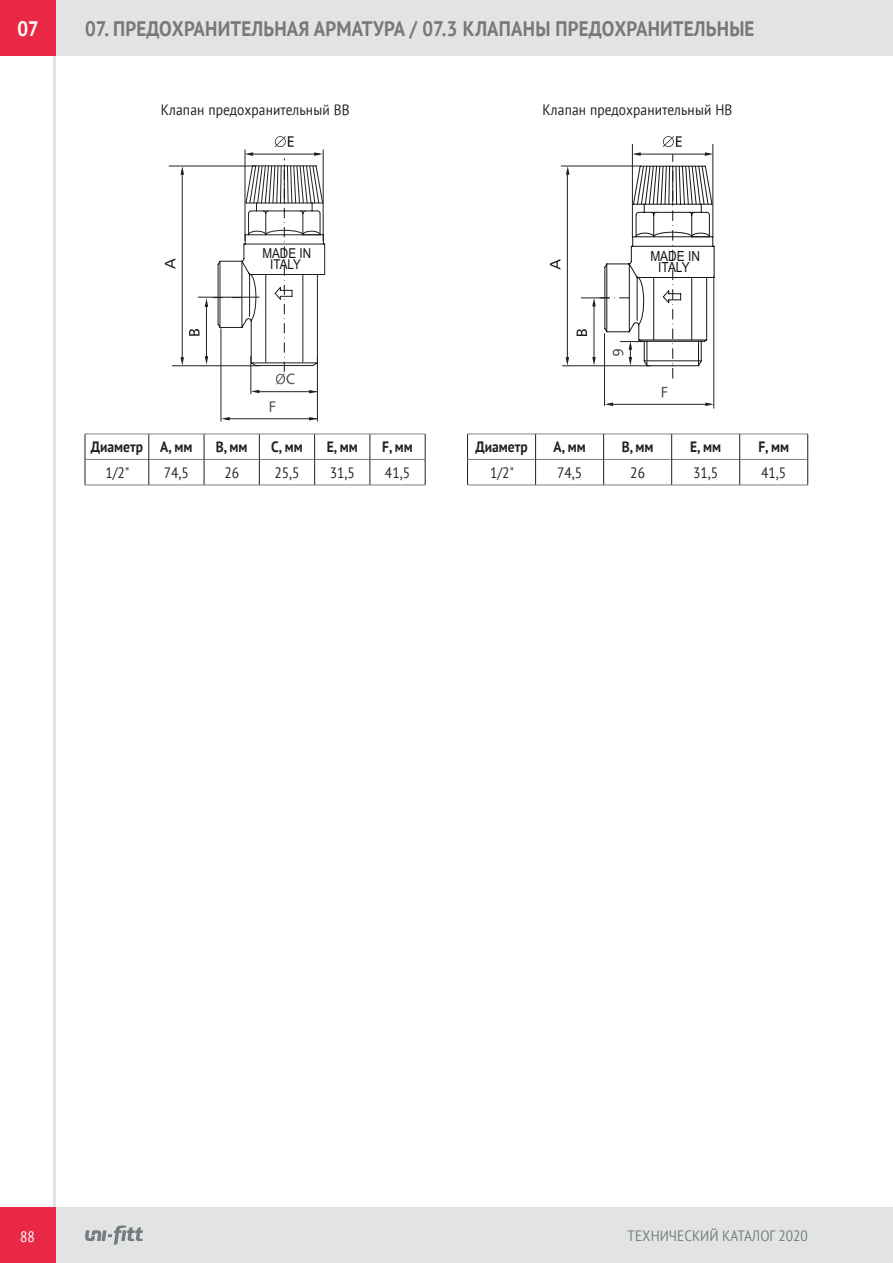
<style>
.page{position:relative;width:893px;height:1263px;background:#fff}
.page>*{position:absolute;margin:0;border:0;box-sizing:border-box;transform-origin:0 0}
.t1{font:700 21px "PT Sans";letter-spacing:.01em;color:#787878;scale:.9 1}
.t2{font:700 21px "PT Sans";color:#fff;scale:.9 1}
.t3{font:15px "PT Sans";letter-spacing:.01em;color:#231f20;scale:.9 1}
.t4{font:700 15px "PT Sans";color:#231f20;scale:.9 1}
.t5{font:15px "PT Sans";color:#767b7f;scale:.9 1}
.t6{font:15px "PT Sans";color:#fff;scale:.9 1}
.t7{font:13.95px/11.4px "Arial";color:#181518;text-align:center;scale:.86 1}
.t8{font:13.65px/11.1px "Arial";color:#181518;text-align:center;scale:.86 1}
</style>
<div class="page">
<div style="left:54px;top:1207px;width:839px;height:56px;background:#e2e4e4"></div>
<hr style="left:53px;top:0;width:2px;height:1263px;background:#e2e4e4">
<div style="left:53px;top:0;width:840px;height:55px;background:#e2e4e4"></div>
<div style="left:0;top:0;width:55px;height:55px;background:#e82844"></div>
<div style="left:0;top:1208px;width:55px;height:55px;background:#e82844"></div>
<svg style="left:85px;top:1225px;width:58px;height:20px"></svg>
<hr style="left:85px;top:459px;width:64px;height:1px;background:#808285">
<hr style="left:149px;top:459px;width:55px;height:1px;background:#808285">
<hr style="left:204px;top:459px;width:55px;height:1px;background:#808285">
<hr style="left:260px;top:459px;width:54px;height:1px;background:#808285">
<hr style="left:315px;top:459px;width:55px;height:1px;background:#808285">
<hr style="left:370px;top:459px;width:55px;height:1px;background:#808285">
<hr style="left:85px;top:485px;width:64px;height:1px;background:#808285">
<hr style="left:149px;top:485px;width:55px;height:1px;background:#808285">
<hr style="left:204px;top:485px;width:55px;height:1px;background:#808285">
<hr style="left:259px;top:485px;width:56px;height:1px;background:#808285">
<hr style="left:315px;top:485px;width:55px;height:1px;background:#808285">
<hr style="left:370px;top:485px;width:55px;height:1px;background:#808285">
<svg style="left:85px;top:435px;width:1px;height:50px"></svg>
<svg style="left:149px;top:435px;width:1px;height:50px"></svg>
<svg style="left:204px;top:435px;width:1px;height:50px"></svg>
<svg style="left:259px;top:435px;width:1px;height:50px"></svg>
<svg style="left:314px;top:435px;width:1px;height:50px"></svg>
<svg style="left:370px;top:435px;width:1px;height:50px"></svg>
<svg style="left:425px;top:434px;width:1px;height:51px"></svg>
<hr style="left:85px;top:434px;width:64px;height:1px;background:#808285">
<hr style="left:149px;top:434px;width:55px;height:1px;background:#808285">
<hr style="left:204px;top:434px;width:55px;height:1px;background:#808285">
<hr style="left:259px;top:434px;width:56px;height:1px;background:#808285">
<hr style="left:315px;top:434px;width:55px;height:1px;background:#808285">
<hr style="left:370px;top:434px;width:55px;height:1px;background:#808285">
<hr style="left:467px;top:434px;width:69px;height:1px;background:#808285">
<hr style="left:536px;top:434px;width:68px;height:1px;background:#808285">
<hr style="left:604px;top:434px;width:68px;height:1px;background:#808285">
<hr style="left:672px;top:434px;width:68px;height:1px;background:#808285">
<hr style="left:740px;top:434px;width:68px;height:1px;background:#808285">
<hr style="left:468px;top:459px;width:67px;height:1px;background:#808285">
<hr style="left:536px;top:459px;width:67px;height:1px;background:#808285">
<hr style="left:604px;top:459px;width:67px;height:1px;background:#808285">
<hr style="left:672px;top:459px;width:67px;height:1px;background:#808285">
<hr style="left:740px;top:459px;width:67px;height:1px;background:#808285">
<hr style="left:467px;top:485px;width:69px;height:1px;background:#808285">
<hr style="left:536px;top:485px;width:68px;height:1px;background:#808285">
<hr style="left:604px;top:485px;width:68px;height:1px;background:#808285">
<hr style="left:672px;top:485px;width:68px;height:1px;background:#808285">
<hr style="left:740px;top:485px;width:68px;height:1px;background:#808285">
<svg style="left:467px;top:434px;width:1px;height:51px"></svg>
<svg style="left:535px;top:434px;width:1px;height:51px"></svg>
<svg style="left:603px;top:434px;width:1px;height:51px"></svg>
<svg style="left:671px;top:434px;width:1px;height:51px"></svg>
<svg style="left:739px;top:434px;width:1px;height:51px"></svg>
<svg style="left:807px;top:434px;width:1px;height:51px"></svg>
<svg style="left:270px;top:401px;width:5px;height:11px"></svg>
<hr style="left:221px;top:328px;width:1px;height:93px;background:#231f20">
<hr style="left:225px;top:418px;width:92px;height:1px;background:#231f20">
<hr style="left:251px;top:356px;width:1px;height:38px;background:#231f20">
<svg style="left:221px;top:417px;width:9px;height:3px"></svg>
<svg style="left:309px;top:417px;width:8px;height:3px"></svg>
<svg style="left:165px;top:136px;width:161px;height:257px"></svg>
<hr style="left:317px;top:357px;width:1px;height:64px;background:#231f20">
<hr style="left:567px;top:170px;width:1px;height:192px;background:#231f20">
<hr style="left:562px;top:365px;width:89px;height:1px;background:#231f20">
<hr style="left:604px;top:333px;width:1px;height:73px;background:#231f20">
<hr style="left:609px;top:404px;width:101px;height:1px;background:#231f20">
<svg style="left:662px;top:387px;width:5px;height:10px"></svg>
<hr style="left:713px;top:276px;width:1px;height:133px;background:#231f20">
<svg style="left:550px;top:259px;width:10px;height:11px"></svg>
<hr style="left:561px;top:166px;width:80px;height:1px;background:#231f20">
<svg style="left:566px;top:166px;width:3px;height:9px"></svg>
<svg style="left:566px;top:357px;width:3px;height:9px"></svg>
<svg style="left:605px;top:403px;width:8px;height:3px"></svg>
<svg style="left:705px;top:403px;width:9px;height:3px"></svg>
<svg style="left:577px;top:136px;width:138px;height:242px"></svg>
<hr style="left:644px;top:360px;width:57px;height:1px;background:#231f20">
<p class="t2" style="left:17px;top:15px;width:25px">07</p>
<p class="t1" style="left:85px;top:15px;width:745px">07. ПРЕДОХРАНИТЕЛЬНАЯ АРМАТУРА / 07.3 КЛАПАНЫ ПРЕДОХРАНИТЕЛЬНЫЕ</p>
<p class="t3" style="left:161px;top:100px;width:211px">Клапан предохранительный ВВ</p>
<p class="t3" style="left:542px;top:100px;width:212px">Клапан предохранительный НВ</p>
<p class="t8" style="left:262px;top:248px;width:58px">MADE IN<br>ITALY</p>
<p class="t7" style="left:650px;top:250px;width:60px">MADE IN<br>ITALY</p>
<p class="t4" style="left:91px;top:437px;width:59px">Диаметр</p>
<p class="t4" style="left:160px;top:437px;width:37px">A, мм</p>
<p class="t4" style="left:216px;top:437px;width:37px">B, мм</p>
<p class="t4" style="left:271px;top:437px;width:36px">C, мм</p>
<p class="t4" style="left:327px;top:437px;width:36px">E, мм</p>
<p class="t4" style="left:382px;top:437px;width:36px">F, мм</p>
<p class="t3" style="left:105px;top:463px;width:28px">1/2"</p>
<p class="t3" style="left:164px;top:463px;width:29px">74,5</p>
<p class="t3" style="left:224px;top:463px;width:18px">26</p>
<p class="t3" style="left:274px;top:463px;width:29px">25,5</p>
<p class="t3" style="left:330px;top:463px;width:29px">31,5</p>
<p class="t3" style="left:385px;top:463px;width:29px">41,5</p>
<p class="t4" style="left:475px;top:437px;width:59px">Диаметр</p>
<p class="t4" style="left:553px;top:437px;width:37px">A, мм</p>
<p class="t4" style="left:622px;top:437px;width:37px">B, мм</p>
<p class="t4" style="left:690px;top:437px;width:36px">E, мм</p>
<p class="t4" style="left:758px;top:437px;width:36px">F, мм</p>
<p class="t3" style="left:490px;top:463px;width:28px">1/2"</p>
<p class="t3" style="left:557px;top:463px;width:29px">74,5</p>
<p class="t3" style="left:630px;top:463px;width:18px">26</p>
<p class="t3" style="left:693px;top:463px;width:29px">31,5</p>
<p class="t3" style="left:761px;top:463px;width:29px">41,5</p>
<p class="t6" style="left:20px;top:1227px;width:18px">88</p>
<p class="t5" style="left:628px;top:1226px;width:202px">ТЕХНИЧЕСКИЙ КАТАЛОГ 2020</p>
</div>
